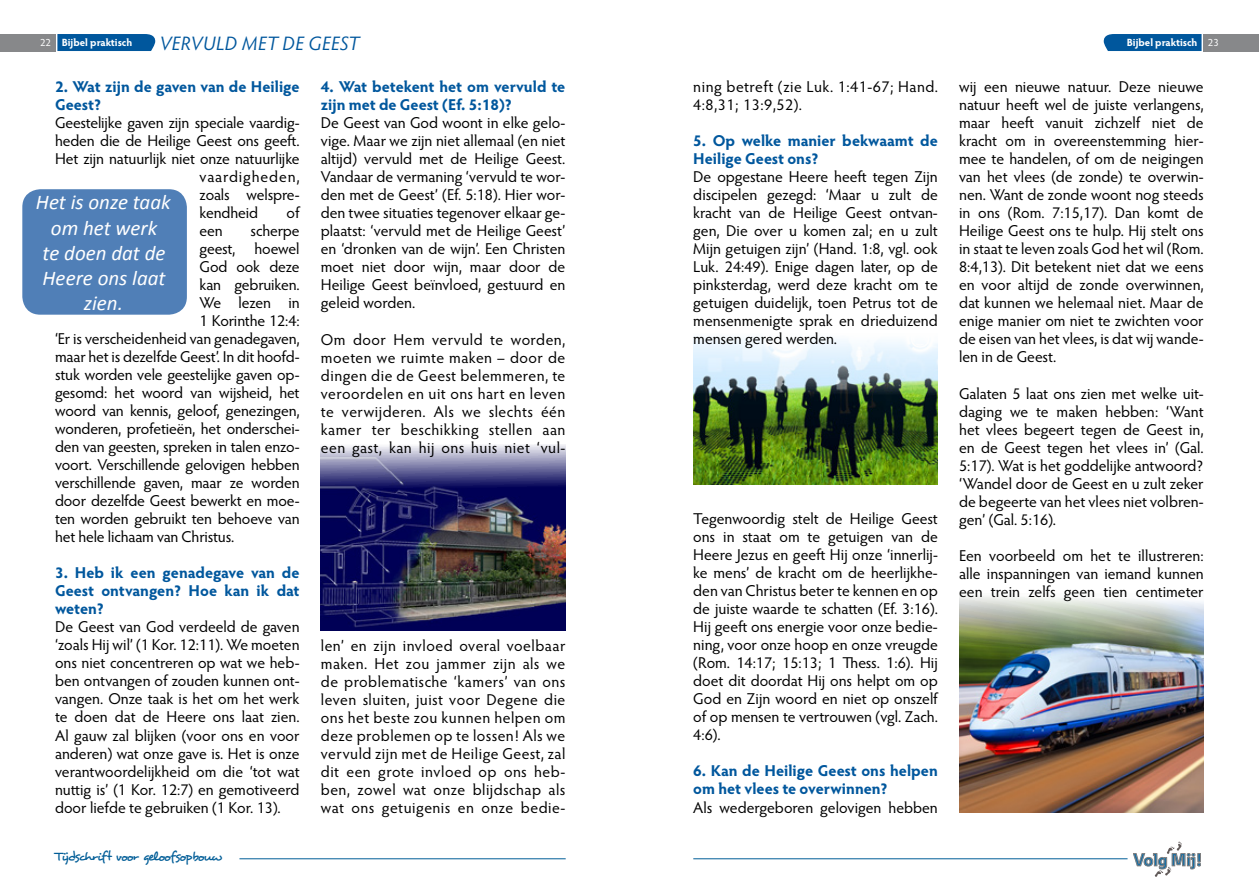
<style>
.page{position:relative;width:1259px;height:893px;background:#fff}
.page>*{position:absolute;margin:0;border:0;box-sizing:border-box;transform-origin:0 0}
.t1{font:italic 21px/25.2px "Calibri";color:#fff;text-align:center}
.t2{font:italic 19.5px "Hypatia Sans Pro";letter-spacing:.02em;color:#00579d}
.t3{font:700 17.1px "Ebony";color:#005d97}
.t4{font:15.75px/18px "Hypatia Sans Pro";letter-spacing:-.01em;color:#000;text-align:justify}
.t5{font:700 15.75px/18px "Hypatia Sans Pro";color:#00579d}
.t6{font:15.75px/18px "Hypatia Sans Pro";letter-spacing:.03em;color:#000}
.t7{font:15.75px "Hypatia Sans Pro";letter-spacing:.055em;color:#000}
.t8{font:13.5px "Desyrel";letter-spacing:-.085em;color:#005d97}
.t9{font:700 10.5px "Hypatia Sans Pro";letter-spacing:-.005em;color:#fff}
.t10{font:10.5px "Hypatia Sans Pro";color:#fff}
</style>
<div class="page">
<hr style="left:239px;top:858px;width:327px;height:1px;background:#005d97">
<hr style="left:693px;top:858px;width:434px;height:1px;background:#005d97">
<div style="left:0;top:34px;width:55px;height:17px;background:#87888a"></div>
<div style="left:1203px;top:34px;width:56px;height:17px;background:#87888a"></div>
<svg style="left:1133px;top:841px;width:67px;height:36px"></svg>
<div style="left:57px;top:34px;width:98px;height:17px;background:#00579d"></div>
<div style="left:1103px;top:34px;width:98px;height:17px;background:#00579d"></div>
<img style="left:321px;top:444px;width:244px;height:186px">
<div style="left:22px;top:189px;width:165px;height:126px;background:#507fb7;border-radius:18px"></div>
<img style="left:959px;top:596px;width:244px;height:216px">
<img style="left:693px;top:339px;width:245px;height:146px">
<p class="t9" style="left:62px;top:35px;width:72px">Bijbel praktisch</p>
<p class="t2" style="left:160px;top:30px;width:201px">VERVULD MET DE GEEST</p>
<p class="t9" style="left:1126px;top:35px;width:72px">Bijbel praktisch</p>
<p class="t5" style="left:55px;top:77px;width:246px">2. Wat zijn de gaven van de Heilige<br>Geest?</p>
<p class="t4" style="left:55px;top:113px;width:246px">Geestelijke gaven zijn speciale vaardig-</p>
<p class="t4" style="left:55px;top:131px;width:246px">heden die de Heilige Geest ons geeft.</p>
<p class="t4" style="left:55px;top:149px;width:246px">Het zijn natuurlijk niet onze natuurlijke</p>
<p class="t7" style="left:200px;top:166px;width:101px">vaardigheden,</p>
<p class="t4" style="left:200px;top:185px;width:101px">zoals welspre-</p>
<p class="t4" style="left:200px;top:203px;width:60px">kendheid</p>
<p class="t4" style="left:287px;top:203px;width:14px">of</p>
<p class="t4" style="left:200px;top:221px;width:25px">een</p>
<p class="t4" style="left:251px;top:221px;width:50px">scherpe</p>
<p class="t4" style="left:200px;top:239px;width:101px">geest, hoewel</p>
<p class="t4" style="left:200px;top:257px;width:101px">God ook deze</p>
<p class="t4" style="left:200px;top:275px;width:101px">kan gebruiken.</p>
<p class="t4" style="left:200px;top:294px;width:101px">We lezen in</p>
<p class="t4" style="left:200px;top:312px;width:101px">1 Korinthe 12:4:</p>
<p class="t4" style="left:55px;top:330px;width:246px">‘Er is verscheidenheid van genadegaven,</p>
<p class="t4" style="left:55px;top:348px;width:246px">maar het is dezelfde Geest’. In dit hoofd-</p>
<p class="t4" style="left:55px;top:366px;width:246px">stuk worden vele geestelijke gaven op-</p>
<p class="t4" style="left:55px;top:384px;width:246px">gesomd: het woord van wijsheid, het</p>
<p class="t4" style="left:55px;top:402px;width:246px">woord van kennis, geloof, genezingen,</p>
<p class="t4" style="left:55px;top:420px;width:246px">wonderen, profetieën, het onderschei-</p>
<p class="t4" style="left:55px;top:438px;width:246px">den van geesten, spreken in talen enzo-</p>
<p class="t4" style="left:55px;top:456px;width:246px">voort. Verschillende gelovigen hebben</p>
<p class="t4" style="left:55px;top:474px;width:246px">verschillende gaven, maar ze worden</p>
<p class="t4" style="left:55px;top:492px;width:246px">door dezelfde Geest bewerkt en moe-</p>
<p class="t4" style="left:55px;top:510px;width:246px">ten worden gebruikt ten behoeve van</p>
<p class="t4" style="left:55px;top:528px;width:181px">het hele lichaam van Christus.</p>
<p class="t5" style="left:55px;top:563px;width:246px;text-align:justify">3. Heb ik een genadegave van de Geest ontvangen? Hoe kan ik dat weten?</p>
<p class="t4" style="left:55px;top:618px;width:246px">De Geest van God verdeeld de gaven ‘zoals Hij wil’ (1 Kor. 12:11). We moeten ons niet concentreren op wat we heb&shy;ben ontvangen of zouden kunnen ont&shy;vangen. Onze taak is het om het werk te doen dat de Heere ons laat zien.<br>Al gauw zal blijken (voor ons en voor anderen) wat onze gave is. Het is onze verantwoordelijkheid om die ‘tot wat nuttig is’ (1 Kor. 12:7) en gemotiveerd door liefde te gebruiken (1 Kor. 13).</p>
<p class="t10" style="left:40px;top:36px;width:12px">22</p>
<p class="t10" style="left:1208px;top:36px;width:12px">23</p>
<p class="t6" style="left:693px;top:77px;width:246px">ning betreft (zie Luk. 1:41-67; Hand.<br>4:8,31; 13:9,52).</p>
<p class="t5" style="left:693px;top:131px;width:246px">5. Op welke manier bekwaamt de<br>Heilige Geest ons?</p>
<p class="t4" style="left:693px;top:167px;width:246px">De opgestane Heere heeft tegen Zijn discipelen gezegd: ‘Maar u zult de kracht van de Heilige Geest ontvan&shy;gen, Die over u komen zal; en u zult Mijn getuigen zijn’ (Hand. 1:8, vgl. ook Luk. 24:49). Enige dagen later, op de pinksterdag, werd deze kracht om te getuigen duidelijk, toen Petrus tot de mensenmenigte sprak en drieduizend mensen gered werden.</p>
<p class="t5" style="left:321px;top:77px;width:246px">4. Wat betekent het om vervuld te zijn met de Geest (Ef. 5:18)?</p>
<p class="t4" style="left:321px;top:114px;width:246px">De Geest van God woont in elke gelo&shy;vige. Maar we zijn niet allemaal (en niet altijd) vervuld met de Heilige Geest.<br>Vandaar de vermaning ‘vervuld te wor&shy;den met de Geest’ (Ef. 5:18). Hier wor&shy;den twee situaties tegenover elkaar ge&shy;plaatst: ‘vervuld met de Heilige Geest’ en ‘dronken van de wijn’. Een Christen moet niet door wijn, maar door de Heilige Geest beïnvloed, gestuurd en geleid worden.</p>
<p class="t4" style="left:321px;top:330px;width:246px">Om door Hem vervuld te worden, moeten we ruimte maken – door de dingen die de Geest belemmeren, te veroordelen en uit ons hart en leven te verwijderen. Als we slechts één kamer ter beschikking stellen aan een gast, kan hij ons huis niet ‘vul-</p>
<p class="t4" style="left:959px;top:78px;width:246px">wij een nieuwe natuur. Deze nieuwe natuur heeft wel de juiste verlangens, maar heeft vanuit zichzelf niet de kracht om in overeenstemming hier&shy;mee te handelen, of om de neigingen van het vlees (de zonde) te overwin&shy;nen. Want de zonde woont nog steeds in ons (Rom. 7:15,17). Dan komt de Heilige Geest ons te hulp. Hij stelt ons in staat te leven zoals God het wil (Rom.<br>8:4,13). Dit betekent niet dat we eens en voor altijd de zonde overwinnen, dat kunnen we helemaal niet. Maar de enige manier om niet te zwichten voor de eisen van het vlees, is dat wij wande&shy;len in de Geest.</p>
<p class="t4" style="left:959px;top:384px;width:246px">Galaten 5 laat ons zien met welke uit&shy;daging we te maken hebben: ‘Want het vlees begeert tegen de Geest in, en de Geest tegen het vlees in’ (Gal.<br>5:17). Wat is het goddelijke antwoord? ‘Wandel door de Geest en u zult zeker de begeerte van het vlees niet volbren&shy;gen’ (Gal. 5:16).</p>
<p class="t4" style="left:959px;top:546px;width:246px">Een voorbeeld om het te illustreren: alle inspanningen van iemand kunnen een trein zelfs geen tien centimeter</p>
<h1 class="t1" style="left:36px;top:189px;width:136px">Het is onze taak om het werk<br>te doen dat de<br>Heere ons laat zien.</h1>
<p class="t4" style="left:693px;top:510px;width:246px">Tegenwoordig stelt de Heilige Geest ons in staat om te getuigen van de Heere Jezus en geeft Hij onze ‘innerlij&shy;ke mens’ de kracht om de heerlijkhe&shy;den van Christus beter te kennen en op de juiste waarde te schatten (Ef. 3:16).<br>Hij geeft ons energie voor onze bedie&shy;ning, voor onze hoop en onze vreugde (Rom. 14:17; 15:13; 1 Thess. 1:6). Hij doet dit doordat Hij ons helpt om op God en Zijn woord en niet op onszelf of op mensen te vertrouwen (vgl. Zach.<br>4:6).</p>
<p class="t5" style="left:693px;top:761px;width:246px">6. Kan de Heilige Geest ons helpen om het vlees te overwinnen?</p>
<p class="t4" style="left:693px;top:798px;width:246px">Als wedergeboren gelovigen hebben</p>
<p class="t4" style="left:321px;top:636px;width:246px">len’ en zijn invloed overal voelbaar maken. Het zou jammer zijn als we de problematische ‘kamers’ van ons leven sluiten, juist voor Degene die ons het beste zou kunnen helpen om deze problemen op te lossen! Als we vervuld zijn met de Heilige Geest, zal dit een grote invloed op ons heb&shy;ben, zowel wat onze blijdschap als wat ons getuigenis en onze bedie-</p>
<p class="t8" style="left:55px;top:848px;width:169px">Tijdschrift voor geloofsopbouw</p>
<p class="t3" style="left:1133px;top:848px;width:70px">Volg Mij!</p>
</div>
